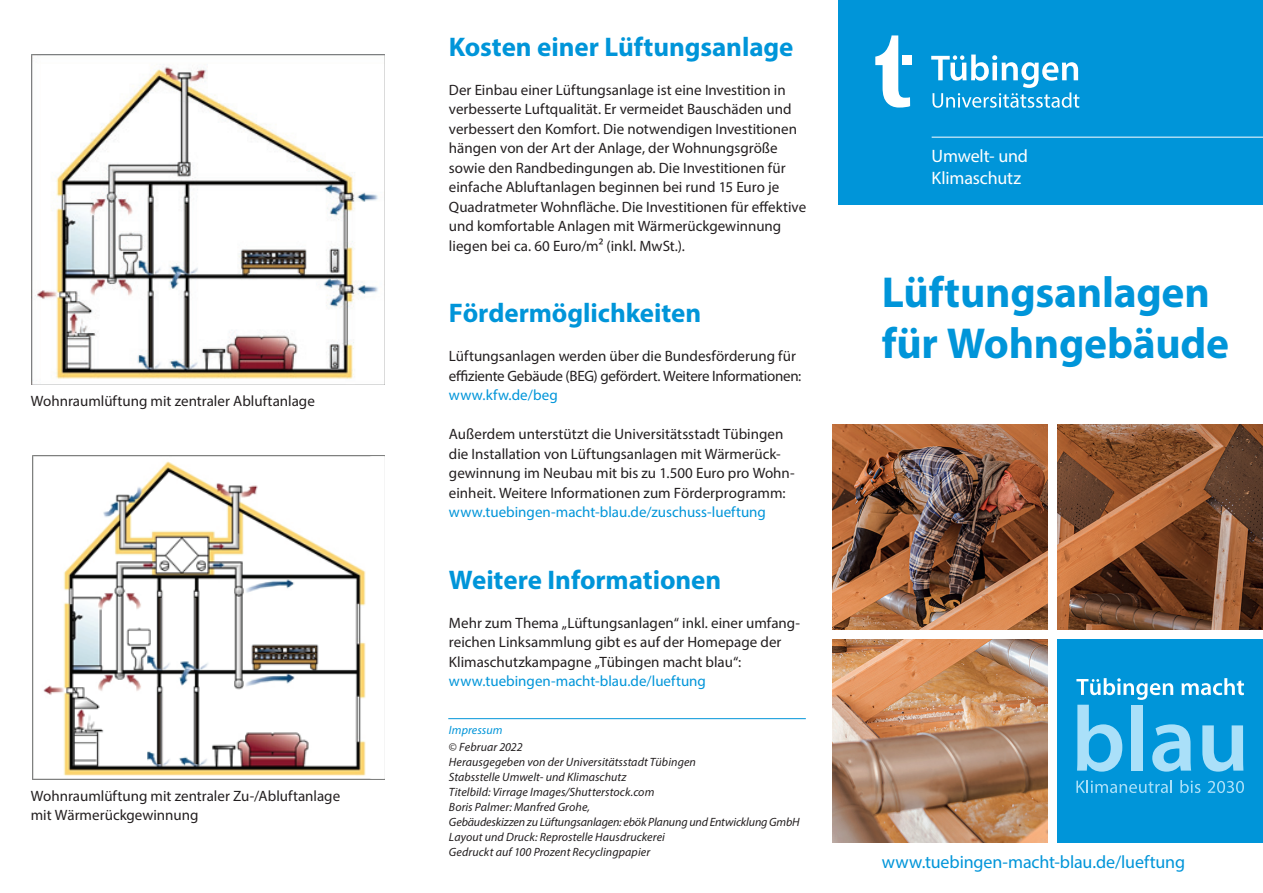
<style>
.page{position:relative;width:1263px;height:893px;background:#fff}
.page>*{position:absolute;margin:0;border:0;box-sizing:border-box;transform-origin:0 0}
.t1{font:700 43.5px/51px "Myriad Pro";letter-spacing:-.005em;color:#0095d9}
.t2{font:700 27px "Myriad Pro";letter-spacing:-.005em;color:#0095d9}
.t3{font:18px "Myriad Pro";letter-spacing:-.005em;color:#0095d9}
.t4{font:18px/22.5px "Myriad Pro";letter-spacing:-.01em;color:#fff}
.t5{font:15px/19.5px "Myriad Pro";color:#231f20}
.t6{font:15px "Myriad Pro";color:#0095d9}
.t7{font:15px "Myriad Pro";letter-spacing:.03em;color:#0095d9}
.t8{font:italic 12px/15px "Myriad Pro";letter-spacing:.005em;color:#231f20}
.s1{color:#0095d9}
.s2{font-style:normal}
</style>
<div class="page">
<img style="left:833px;top:424px;width:430px;height:419px">
<div style="left:838px;top:0;width:425px;height:205px;background:#0095d9"></div>
<hr style="left:932px;top:137px;width:331px;height:1px;background:#fff">
<svg style="left:931px;top:55px;width:148px;height:53px"></svg>
<svg style="left:875px;top:35px;width:35px;height:73px"></svg>
<div style="left:903px;top:56px;width:9px;height:9px;background:#fff"></div>
<div style="left:1057px;top:639px;width:206px;height:204px;background:#0095d9"></div>
<svg style="left:1076px;top:678px;width:168px;height:94px"></svg>
<svg style="left:1076px;top:780px;width:96px;height:13px"></svg>
<svg style="left:1180px;top:780px;width:20px;height:13px"></svg>
<svg style="left:1208px;top:781px;width:36px;height:12px"></svg>
<div style="left:1048px;top:409px;width:9px;height:446px;background:#fff"></div>
<div style="left:825px;top:630px;width:438px;height:9px;background:#fff"></div>
<img style="left:31px;top:55px;width:354px;height:329px">
<img style="left:33px;top:456px;width:352px;height:323px">
<hr style="left:448px;top:718px;width:358px;height:1px;background:#0095d9">
<p class="t5" style="left:31px;top:391px;width:286px">Wohnraumlüftung mit zentraler Abluftanlage</p>
<p class="t5" style="left:31px;top:786px;width:311px">Wohnraumlüftung mit zentraler Zu-/Abluftanlage mit Wärmerückgewinnung</p>
<h2 class="t2" style="left:449px;top:29px;width:346px">Kosten einer Lüftungsanlage</h2>
<p class="t5" style="left:449px;top:80px;width:359px">Der Einbau einer Lüftungsanlage ist eine Investition in verbesserte Luftqualität. Er vermeidet Bauschäden und verbessert den Komfort. Die notwendigen Investitionen hängen von der Art der Anlage, der Wohnungsgröße sowie den Randbedingungen ab. Die Investitionen für einfache Abluftanlagen beginnen bei rund 15 Euro je Quadratmeter Wohnfläche. Die Investitionen für effektive und komfortable Anlagen mit Wärmerückgewinnung liegen bei ca. 60 Euro/m² (inkl. MwSt.).</p>
<h2 class="t2" style="left:449px;top:296px;width:254px">Fördermöglichkeiten</h2>
<p class="t5" style="left:449px;top:346px;width:354px">Lüftungsanlagen werden über die Bundesförderung für effiziente Gebäude (BEG) gefördert. Weitere Informationen:</p>
<p class="t7" style="left:449px;top:386px;width:110px">www.kfw.de/beg</p>
<p class="t5" style="left:449px;top:424px;width:347px">Außerdem unterstützt die Universitätsstadt Tübingen die Installation von Lüftungsanlagen mit Wärmerück&shy;gewinnung im Neubau mit bis zu 1.500 Euro pro Wohn&shy;einheit. Weitere Informationen zum Förderprogramm:</p>
<p class="t6" style="left:449px;top:503px;width:319px">www.tuebingen-macht-blau.de/zuschuss-lueftung</p>
<h2 class="t2" style="left:449px;top:562px;width:274px">Weitere Informationen</h2>
<p class="t5" style="left:449px;top:613px;width:353px">Mehr zum Thema „Lüftungsanlagen“ inkl. einer umfang&shy;reichen Linksammlung gibt es auf der Homepage der<br>Klimaschutzkampagne „Tübingen macht blau“:</p>
<p class="t6" style="left:449px;top:672px;width:259px">www.tuebingen-macht-blau.de/lueftung</p>
<p class="t8" style="left:449px;top:720px;width:75px;line-height:17.7px"><span class="s1">Impressum<br></span><span class="s2">©</span> Februar 2022</p>
<p class="t8" style="left:449px;top:755px;width:352px">Herausgegeben von der Universitätsstadt Tübingen<br>Stabsstelle Umwelt- und Klimaschutz<br>Titelbild: Virrage Images/Shutterstock.com<br>Boris Palmer: Manfred Grohe,<br>Gebäudeskizzen zu Lüftungsanlagen: ebök Planung und Entwicklung GmbH Layout und Druck: Reprostelle Hausdruckerei<br>Gedruckt auf 100 Prozent Recyclingpapier</p>
<p class="t4" style="left:932px;top:144px;width:98px">Umwelt- und<br>Klimaschutz</p>
<h1 class="t1" style="left:882px;top:265px;width:349px">Lüftungsanlagen für Wohngebäude</h1>
<p class="t3" style="left:882px;top:851px;width:305px">www.tuebingen-macht-blau.de/lueftung</p>
</div>
